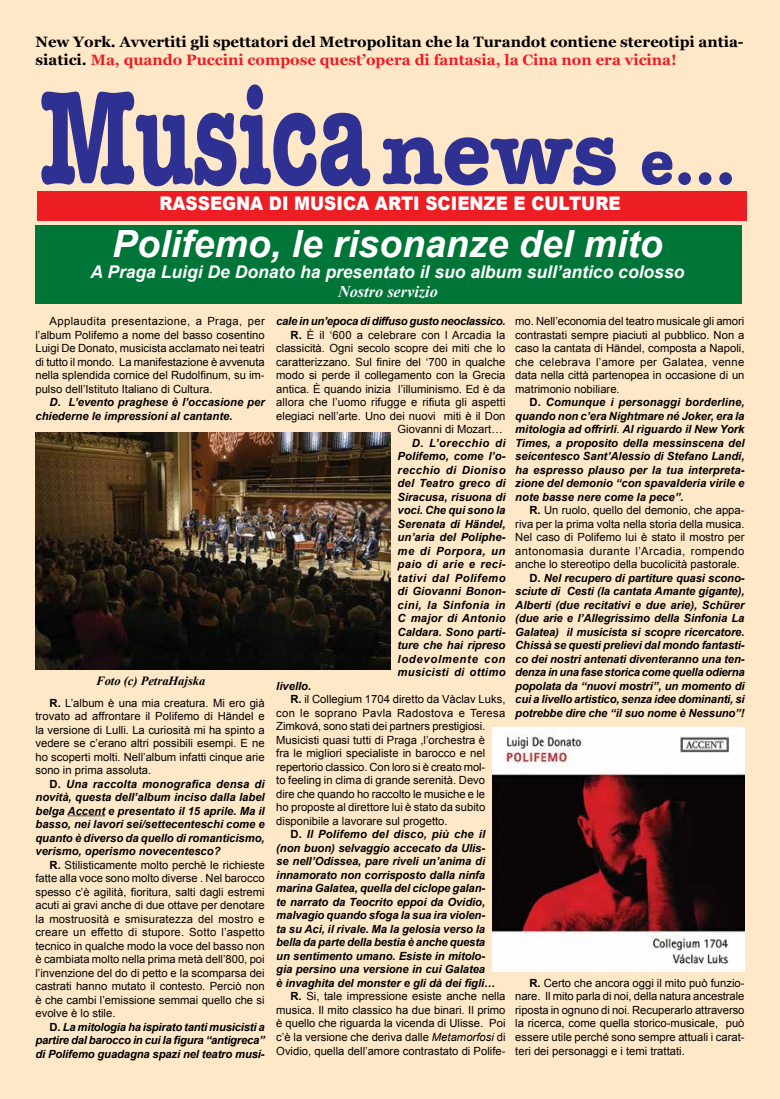
<style>
.page{position:relative;width:780px;height:1099px;background:#fff}
.page>*{position:absolute;margin:0;border:0;box-sizing:border-box;transform-origin:0 0}
.t1{font:700 137.5px "American Typewriter";color:#2e3092;scale:.65 1}
.t2{font:italic 700 37.5px "Arial";color:#fff}
.t3{font:900 18.75px "Arial";color:#fff;scale:.9 1}
.t4{font:italic 700 17.5px "Arial";color:#fff}
.t5{font:italic 700 16.25px "Times New Roman";color:#fff}
.t6{font:700 15px/18px "Georgia";color:#000}
.t7{font:italic 700 12.5px "Times New Roman";color:#000}
.t8{font:11.25px/13.5px "Arial";color:#000;text-align:justify}
.t9{font:italic 700 11.25px/13.5px "Arial";letter-spacing:-.005em;color:#000;text-align:justify}
.t10{font:italic 700 11.25px "Arial";letter-spacing:-.025em;color:#000}
.t11{font:11.25px "Arial";letter-spacing:.035em;color:#000}
.t12{font:11.25px "Arial";letter-spacing:.025em;color:#000}
.t13{font:italic 700 11.25px "Arial";letter-spacing:.015em;color:#000}
.s1{color:#ed1d24}
.s2{font-size:90px}
.s3{font-size:62.5px}
.s4{font-weight:700}
.s5{font-style:normal}
.s6{font-weight:700;font-style:italic}
.s7{font-style:italic}
.s8{font-weight:400;font-style:normal}
</style>
<div class="page">
<div style="left:0;top:0;width:779px;height:1098px;background:#ffe8c8"></div>
<div style="left:37px;top:191px;width:709px;height:30px;background:#ed1d24"></div>
<div style="left:35px;top:225px;width:706px;height:78px;background:#007538"></div>
<img style="left:492px;top:727px;width:252px;height:244px">
<hr style="left:68px;top:815px;width:37px;height:1px;background:#686868">
<img style="left:35px;top:432px;width:355px;height:237px">
<h3 class="t6" style="left:35px;top:32px;width:709px">New York. Avvertiti gli spettatori del Metropolitan che la Turandot contiene stereotipi antia&shy;siatici. <span class="s1">Ma, quando Puccini compose quest’opera di fantasia, la Cina non era vicina!</span></h3>
<h1 class="t1" style="left:40px;top:19px;width:1072px">Musica <span class="s2">news</span> <span class="s3">e...</span></h1>
<h3 class="t3" style="left:159px;top:190px;width:514px">RASSEGNA DI MUSICA ARTI SCIENZE E CULTURE</h3>
<h2 class="t2" style="left:112px;top:219px;width:552px">Polifemo, le risonanze del mito</h2>
<h3 class="t4" style="left:90px;top:260px;width:595px">A Praga Luigi De Donato ha presentato il suo album sull’antico colosso</h3>
<h3 class="t5" style="left:338px;top:280px;width:101px">Nostro servizio</h3>
<p class="t8" style="left:35px;top:314px;width:231px;text-indent:14px">Applaudita presentazione, a Praga, per l’album Polifemo a nome del basso cosentino Luigi De Donato, musicista acclamato nei teatri di tutto il mondo. La manifestazione è avvenuta nella splendida cornice del Rudolfinum, su im&shy;pulso dell’Istituto Italiano di Cultura.</p>
<p class="t9" style="left:35px;top:396px;width:231px;text-indent:14px">D. L’evento praghese è l’occasione per chiederne le impressioni al cantante.</p>
<p class="t7" style="left:96px;top:671px;width:111px">Foto (c) PetraHajska</p>
<p class="t8" style="left:35px;top:696px;width:231px;text-indent:14px"><span class="s4">R.</span> L’album è una mia creatura. Mi ero già trovato ad affrontare il Polifemo di Händel e la versione di Lulli. La curiosità mi ha spinto a vedere se c’erano altri possibili esempi. E ne ho scoperti molti. Nell’album infatti cinque arie sono in prima assoluta.</p>
<p class="t9" style="left:35px;top:777px;width:231px;text-indent:14px"><span class="s5">D.</span> Una raccolta monografica densa di novità, questa dell’album inciso dalla label belga Accent e presentato il 15 aprile. Ma il basso, nei lavori sei/settecenteschi come e quanto è diverso da quello di romanticismo, verismo, operismo novecentesco?</p>
<p class="t8" style="left:35px;top:858px;width:231px;text-indent:14px"><span class="s4">R.</span> Stilisticamente molto perchè le richieste fatte alla voce sono molto diverse . Nel barocco spesso c’è agilità, fioritura, salti dagli estremi acuti ai gravi anche di due ottave per denotare la mostruosità e smisuratezza del mostro e creare un effetto di stupore. Sotto l’aspetto tecnico in qualche modo la voce del basso non è cambiata molto nella prima metà dell’800, poi l’invenzione del do di petto e la scomparsa dei castrati hanno mutato il contesto. Perciò non è che cambi l’emissione semmai quello che si evolve è lo stile.</p>
<p class="t9" style="left:35px;top:1020px;width:231px;text-indent:14px"><span class="s5">D.</span> La mitologia ha ispirato tanti musicisti a partire dal barocco in cui la figura “antigreca” di Polifemo guadagna spazi nel teatro musi-</p>
<p class="t8" style="left:276px;top:314px;width:231px;text-align:right"><span class="s6">cale in un’epoca di diffuso gusto neoclassico.<br></span><span class="s4">R.</span> È il ‘600 a celebrare con l Arcadia la classicità. Ogni secolo scopre dei miti che lo caratterizzano. Sul finire del ‘700 in qualche modo si perde il collegamento con la Grecia antica. È quando inizia l’illuminismo. Ed è da allora che l’uomo rifugge e rifiuta gli aspetti elegiaci nell’arte. Uno dei nuovi miti è il Don Giovanni di Mozart…</p>
<p class="t9" style="left:397px;top:436px;width:109px;text-indent:14px">D. L’orecchio di Polifemo, come l’o&shy;recchio di Dioniso del Teatro greco di Siracusa, risuona di voci. Che qui sono la Serenata di Händel, un’aria del Poliphe&shy;me di Porpora, un paio di arie e reci&shy;tativi dal Polifemo di Giovanni Bonon&shy;cini, la Sinfonia in C major di Antonio Caldara. Sono parti&shy;ture che hai ripreso lodevolmente con musicisti di ottimo</p>
<p class="t9" style="left:276px;top:679px;width:37px">livello.</p>
<p class="t8" style="left:290px;top:692px;width:216px"><span class="s4">R.</span> il Collegium 1704 diretto da Vàclav Luks,</p>
<p class="t12" style="left:276px;top:705px;width:230px">con le soprano Pavla Radostova e Teresa</p>
<p class="t8" style="left:276px;top:719px;width:210px">Zimková, sono stati dei partners prestigiosi.</p>
<p class="t8" style="left:276px;top:733px;width:210px">Musicisti quasi tutti di Praga ,l’orchestra è</p>
<p class="t8" style="left:276px;top:746px;width:210px">fra le migliori specialiste in barocco e nel</p>
<p class="t8" style="left:276px;top:760px;width:210px">repertorio classico. Con loro si è creato mol-</p>
<p class="t8" style="left:276px;top:773px;width:210px">to feeling in clima di grande serenità. Devo</p>
<p class="t8" style="left:276px;top:787px;width:210px">dire che quando ho raccolto le musiche e le</p>
<p class="t8" style="left:276px;top:800px;width:210px">ho proposte al direttore lui è stato da subito</p>
<p class="t8" style="left:276px;top:814px;width:173px">disponibile a lavorare sul progetto.</p>
<p class="t13" style="left:290px;top:827px;width:196px"><span class="s5">D.</span> Il Polifemo del disco, più che il</p>
<p class="t9" style="left:276px;top:841px;width:210px">(non buon) selvaggio accecato da Ulis-</p>
<p class="t9" style="left:276px;top:855px;width:210px">se nell’Odissea, pare riveli un’anima di</p>
<p class="t9" style="left:276px;top:868px;width:210px">innamorato non corrisposto dalla ninfa</p>
<p class="t9" style="left:276px;top:882px;width:210px">marina Galatea, quella del ciclope galan-</p>
<p class="t9" style="left:276px;top:895px;width:210px">te narrato da Teocrito eppoi da Ovidio,</p>
<p class="t9" style="left:276px;top:909px;width:210px">malvagio quando sfoga la sua ira violen-</p>
<p class="t9" style="left:276px;top:922px;width:210px">ta su Aci, il rivale. Ma la gelosia verso la</p>
<p class="t9" style="left:276px;top:936px;width:210px">bella da parte della bestia è anche questa</p>
<p class="t9" style="left:276px;top:949px;width:210px">un sentimento umano. Esiste in mitolo-</p>
<p class="t9" style="left:276px;top:963px;width:210px">gia persino una versione in cui Galatea</p>
<p class="t9" style="left:276px;top:976px;width:221px">è invaghita del monster e gli dà dei figli…</p>
<p class="t8" style="left:290px;top:989px;width:216px"><span class="s4">R.</span> Si, tale impressione esiste anche nella</p>
<p class="t8" style="left:276px;top:1003px;width:231px">musica. Il mito classico ha due binari. Il primo</p>
<p class="t8" style="left:276px;top:1016px;width:231px">è quello che riguarda la vicenda di Ulisse. Poi</p>
<p class="t8" style="left:276px;top:1030px;width:231px">c’è la versione che deriva dalle <span class="s7">Metamorfosi</span> di</p>
<p class="t8" style="left:276px;top:1043px;width:231px">Ovidio, quella dell’amore contrastato di Polife-</p>
<p class="t8" style="left:515px;top:314px;width:231px">mo. Nell’economia del teatro musicale gli amori contrastati sempre piaciuti al pubblico. Non a caso la cantata di Händel, composta a Napoli, che celebrava l’amore per Galatea, venne data nella città partenopea in occasione di un matrimonio nobiliare.</p>
<p class="t9" style="left:515px;top:396px;width:231px;text-indent:14px"><span class="s5">D.</span> Comunque i personaggi borderline, quando non c’era Nightmare né Joker, era la mitologia ad offrirli<span class="s8">.</span> Al riguardo il New York Times, a proposito della messinscena del seicentesco Sant’Alessio di Stefano Landi, ha espresso plauso per la tua interpreta&shy;zione del demonio “con spavalderia virile e note basse nere come la pece”.</p>
<p class="t8" style="left:529px;top:503px;width:216px"><span class="s4">R.</span> Un ruolo, quello del demonio, che appa-</p>
<p class="t8" style="left:515px;top:517px;width:231px">riva per la prima volta nella storia della musica.</p>
<p class="t8" style="left:515px;top:530px;width:231px">Nel caso di Polifemo lui è stato il mostro per</p>
<p class="t11" style="left:515px;top:543px;width:231px">antonomasia durante l’Arcadia, rompendo</p>
<p class="t8" style="left:515px;top:557px;width:226px">anche lo stereotipo della bucolicità pastorale.</p>
<p class="t9" style="left:529px;top:571px;width:217px"><span class="s5">D.</span> Nel recupero di partiture quasi scono-</p>
<p class="t9" style="left:515px;top:585px;width:231px">sciute di Cesti (la cantata Amante gigante),</p>
<p class="t9" style="left:515px;top:598px;width:230px">Alberti (due recitativi e due arie), Schürer</p>
<p class="t9" style="left:515px;top:612px;width:231px">(due arie e l’Allegrissimo della Sinfonia La</p>
<p class="t9" style="left:515px;top:625px;width:231px">Galatea) il musicista si scopre ricercatore.</p>
<p class="t9" style="left:515px;top:639px;width:231px">Chissà se questi prelievi dal mondo fantasti-</p>
<p class="t9" style="left:515px;top:652px;width:231px">co dei nostri antenati diventeranno una ten-</p>
<p class="t10" style="left:515px;top:665px;width:231px">denza in una fase storica come quella odierna</p>
<p class="t9" style="left:515px;top:679px;width:231px">popolata da “nuovi mostri”, un momento di</p>
<p class="t9" style="left:515px;top:693px;width:231px">cui a livello artistico, senza idee dominanti, si</p>
<p class="t9" style="left:515px;top:706px;width:231px">potrebbe dire che “il suo nome è Nessuno”!</p>
<p class="t8" style="left:515px;top:976px;width:231px;text-indent:14px"><span class="s4">R.</span> Certo che ancora oggi il mito può funzio&shy;nare. Il mito parla di noi, della natura ancestrale riposta in ognuno di noi. Recuperarlo attraverso la ricerca, come quella storico-musicale, può essere utile perché sono sempre attuali i carat&shy;teri dei personaggi e i temi trattati.</p>
</div>
